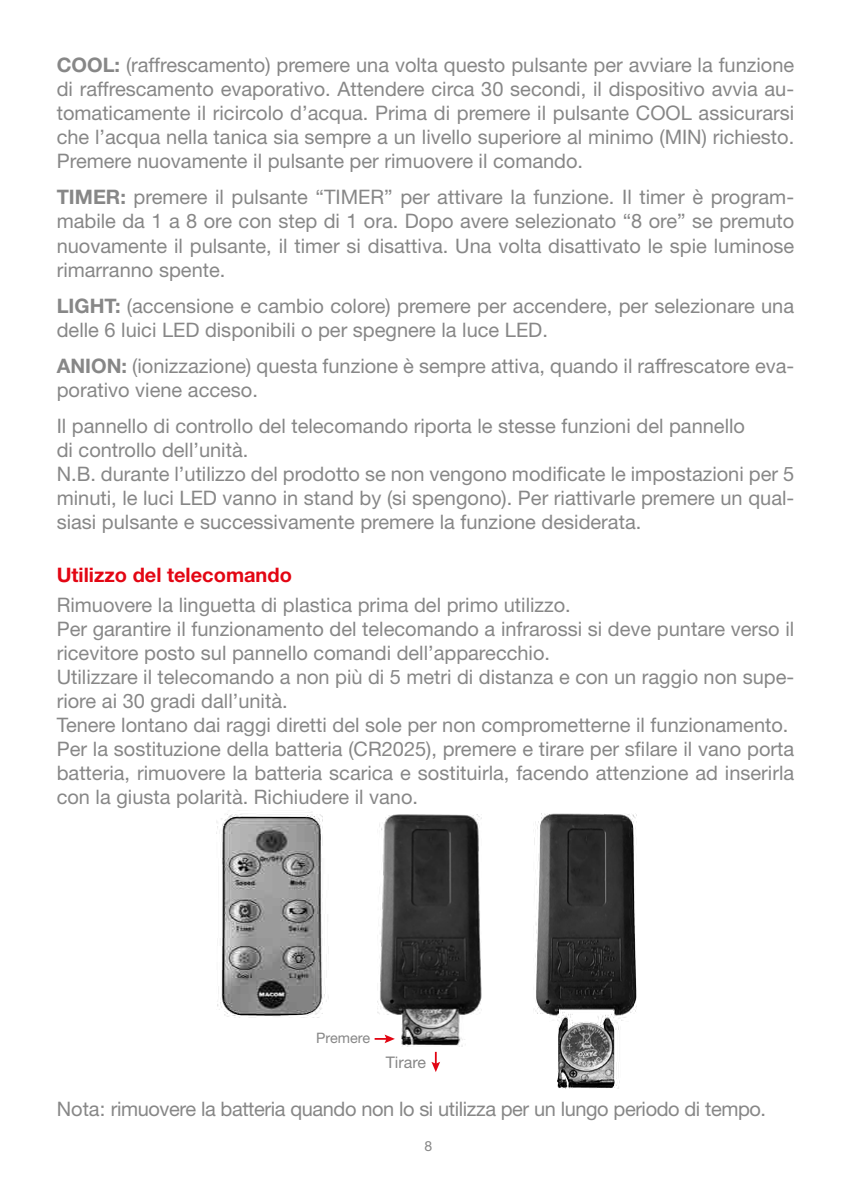
<style>
.page{position:relative;width:851px;height:1191px;background:#fff}
.page>*{position:absolute;margin:0;border:0;box-sizing:border-box;transform-origin:0 0}
.t1{font:20px/24px "Helvetica Neue";color:#878787}
.t2{font:20px "Helvetica Neue";letter-spacing:-.02em;color:#878787}
.t3{font:700 20px "Helvetica Neue";color:#e30613}
.t4{font:16px "Helvetica Neue";color:#878787}
.t5{font:14.4px "Helvetica Neue";color:#878787}
.t6{font:14px "Helvetica Neue";color:#878787}
.s1{font-weight:700}
</style>
<div class="page">
<img style="left:377px;top:814px;width:105px;height:233px">
<svg style="left:374px;top:1034px;width:21px;height:9px"></svg>
<svg style="left:431px;top:1051px;width:9px;height:21px"></svg>
<img style="left:216px;top:812px;width:113px;height:206px">
<img style="left:534px;top:813px;width:103px;height:275px">
<p class="t1" style="left:57px;top:53px;width:739px;text-align:justify"><span class="s1">COOL:</span> (raffrescamento) premere una volta questo pulsante per avviare la funzione di raffrescamento evaporativo. Attendere circa 30 secondi, il dispositivo avvia au&shy;tomaticamente il ricircolo d’acqua. Prima di premere il pulsante COOL assicurarsi che l’acqua nella tanica sia sempre a un livello superiore al minimo (MIN) richiesto.<br>Premere nuovamente il pulsante per rimuovere il comando.</p>
<p class="t1" style="left:57px;top:185px;width:739px;text-align:justify"><span class="s1">TIMER:</span> premere il pulsante “TIMER” per attivare la funzione. Il timer è program&shy;mabile da 1 a 8 ore con step di 1 ora. Dopo avere selezionato “8 ore” se premuto nuovamente il pulsante, il timer si disattiva. Una volta disattivato le spie luminose rimarranno spente.</p>
<p class="t1" style="left:57px;top:293px;width:738px"><span class="s1">LIGHT:</span> (accensione e cambio colore) premere per accendere, per selezionare una delle 6 luici LED disponibili o per spegnere la luce LED.</p>
<p class="t1" style="left:57px;top:353px;width:739px"><span class="s1">ANION:</span> (ionizzazione) questa funzione è sempre attiva, quando il raffrescatore eva&shy;porativo viene acceso.</p>
<p class="t1" style="left:57px;top:413px;width:739px">Il pannello di controllo del telecomando riporta le stesse funzioni del pannello<br>di controllo dell’unità.<br>N.B. durante l’utilizzo del prodotto se non vengono modificate le impostazioni per 5 minuti, le luci LED vanno in stand by (si spengono). Per riattivarle premere un qual&shy;siasi pulsante e successivamente premere la funzione desiderata.</p>
<p class="t3" style="left:57px;top:563px;width:237px">Utilizzo del telecomando</p>
<p class="t1" style="left:57px;top:592px;width:739px">Rimuovere la linguetta di plastica prima del primo utilizzo.<br>Per garantire il funzionamento del telecomando a infrarossi si deve puntare verso il ricevitore posto sul pannello comandi dell’apparecchio.<br>Utilizzare il telecomando a non più di 5 metri di distanza e con un raggio non supe&shy;riore ai 30 gradi dall’unità.<br>Tenere lontano dai raggi diretti del sole per non comprometterne il funzionamento.<br>Per la sostituzione della batteria (CR2025), premere e tirare per sfilare il vano porta batteria, rimuovere la batteria scarica e sostituirla, facendo attenzione ad inserirla con la giusta polarità. Richiudere il vano.</p>
<p class="t5" style="left:316px;top:1028px;width:55px">Premere</p>
<p class="t4" style="left:386px;top:1052px;width:42px">Tirare</p>
<p class="t2" style="left:57px;top:1097px;width:710px">Nota: rimuovere la batteria quando non lo si utilizza per un lungo periodo di tempo.</p>
<p class="t6" style="left:424px;top:1137px;width:9px">8</p>
</div>
